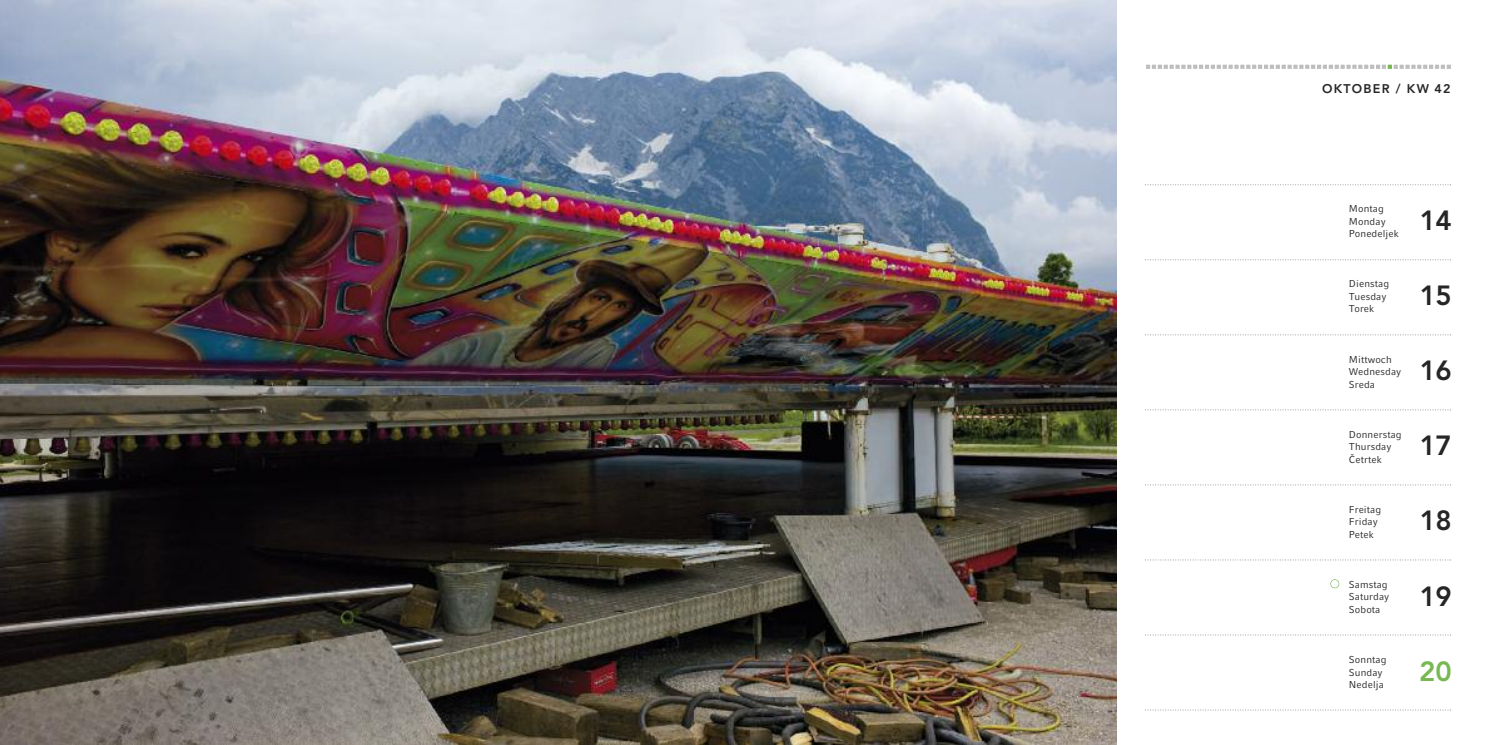
<style>
.page{position:relative;width:1489px;height:745px;background:#fff}
.page>*{position:absolute;margin:0;border:0;box-sizing:border-box;transform-origin:0 0}
.t1{font:800 27.5px "Avenir";letter-spacing:-.025em;color:#272627}
.t2{font:800 27.5px "Avenir";color:#78b852}
.t3{font:800 12.5px "Avenir";letter-spacing:.1em;color:#272627}
.t4{font:10px/12.5px "Compatil Fact LT";letter-spacing:.01em;color:#272627}
.s1{font-family:"Compatil Fact LTCE"}
</style>
<div class="page">
<img style="left:0;top:0;width:1116px;height:744px">
<svg style="left:1145px;top:184px;width:305px;height:1px"></svg>
<svg style="left:1145px;top:259px;width:305px;height:1px"></svg>
<svg style="left:1145px;top:334px;width:304px;height:1px"></svg>
<svg style="left:1145px;top:409px;width:304px;height:1px"></svg>
<svg style="left:1145px;top:484px;width:304px;height:1px"></svg>
<svg style="left:1145px;top:559px;width:304px;height:1px"></svg>
<svg style="left:1145px;top:634px;width:304px;height:1px"></svg>
<svg style="left:1145px;top:709px;width:304px;height:1px"></svg>
<svg style="left:1146px;top:64px;width:305px;height:5px"></svg>
<div style="left:1330px;top:579px;width:9px;height:9px;border:1px solid #78b852;border-radius:50%"></div>
<p class="t3" style="left:1321px;top:81px;width:130px">OKTOBER / KW 42</p>
<p class="t4" style="left:1348px;top:202px;width:51px">Montag<br>Monday<br>Ponedeljek</p>
<h1 class="t1" style="left:1419px;top:204px;width:33px">14</h1>
<p class="t4" style="left:1348px;top:277px;width:42px">Dienstag<br>Tuesday<br>Torek</p>
<h1 class="t1" style="left:1419px;top:279px;width:33px">15</h1>
<p class="t4" style="left:1348px;top:353px;width:54px">Mittwoch<br>Wednesday<br>Sreda</p>
<h1 class="t1" style="left:1419px;top:354px;width:33px">16</h1>
<p class="t4" style="left:1348px;top:427px;width:54px">Donnerstag<br>Thursday<br><span class="s1">Č</span>etrtek</p>
<h1 class="t1" style="left:1419px;top:429px;width:33px">17</h1>
<p class="t4" style="left:1348px;top:502px;width:34px">Freitag<br>Friday<br>Petek</p>
<h1 class="t1" style="left:1419px;top:504px;width:33px">18</h1>
<p class="t4" style="left:1348px;top:577px;width:42px">Samstag<br>Saturday<br>Sobota</p>
<h1 class="t1" style="left:1419px;top:579px;width:33px">19</h1>
<p class="t4" style="left:1348px;top:653px;width:39px">Sonntag<br>Sunday<br>Nedelja</p>
<h1 class="t2" style="left:1418px;top:654px;width:34px">20</h1>
</div>
